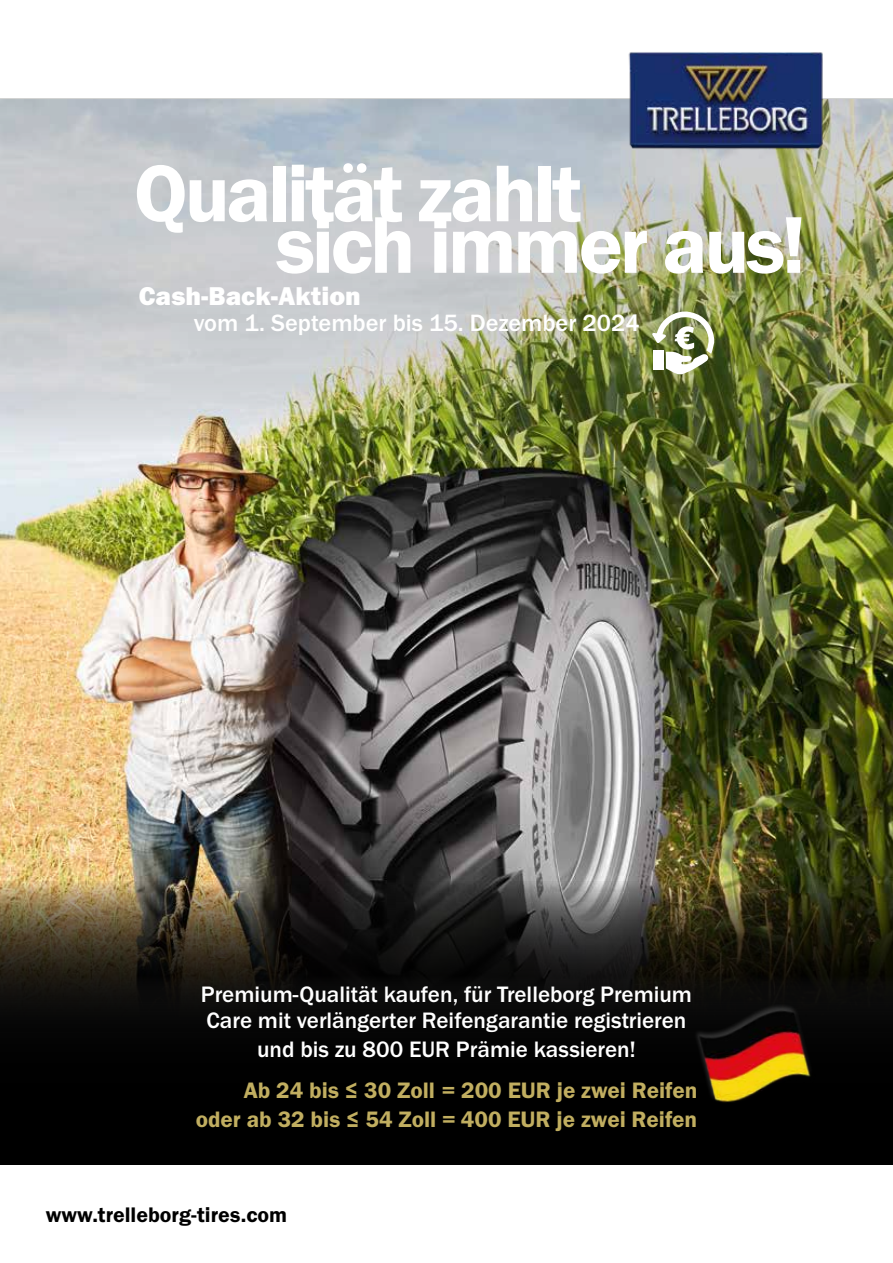
<style>
.page{position:relative;width:893px;height:1263px;background:#fff}
.page>*{position:absolute;margin:0;border:0;box-sizing:border-box;transform-origin:0 0}
.t1{font:83.25px "Franklin Gothic URW Dem";letter-spacing:-.04em;color:#fff}
.t2{font:26.7px "Franklin Gothic URW Hea";color:#fff}
.t3{font:500 24.45px "Franklin Gothic URW";color:#fff}
.t4{font:500 23.1px/26.2px "Franklin Gothic URW";color:#fff}
.t5{font:23.1px/28.5px "Franklin Gothic URW Dem";color:#c1ae60;text-align:right}
.t6{font:21.9px "Franklin Gothic URW Dem";color:#000}
</style>
<div class="page">
<img style="left:0;top:451px;width:893px;height:430px">
<svg style="left:0;top:881px;width:893px;height:283px;background:#15130e"></svg>
<img style="left:0;top:99px;width:893px;height:352px">
<img style="left:621px;top:52px;width:206px;height:102px">
<svg style="left:652px;top:312px;width:62px;height:62px"></svg>
<div style="left:653px;top:350px;width:10px;height:20px;background:#fff"></div>
<div style="left:693px;top:1003px;width:122px;height:102px;background:#070707"></div>
<img style="left:696px;top:1005px;width:123px;height:105px">
<h1 class="t1" style="left:134px;top:142px;width:449px">Qualität zahlt</h1>
<h1 class="t1" style="left:276px;top:194px;width:532px">sich immer aus!</h1>
<p class="t2" style="left:139px;top:279px;width:224px">Cash-Back-Aktion</p>
<p class="t3" style="left:194px;top:308px;width:448px">vom 1. September bis 15. Dezember 2024</p>
<p class="t4" style="left:201px;top:981px;width:493px">Premium-Qualität kaufen, für Trelleborg Premium<br>Care mit verlängerter Reifengarantie registrieren</p>
<p class="t4" style="left:257px;top:1035px;width:380px">und bis zu 800 EUR Prämie kassieren!</p>
<p class="t5" style="left:196px;top:1076px;width:503px">Ab 24 bis ≤ 30 Zoll = 200 EUR je zwei Reifen oder ab 32 bis ≤ 54 Zoll = 400 EUR je zwei Reifen</p>
<p class="t6" style="left:46px;top:1201px;width:243px">www.trelleborg-tires.com</p>
</div>
